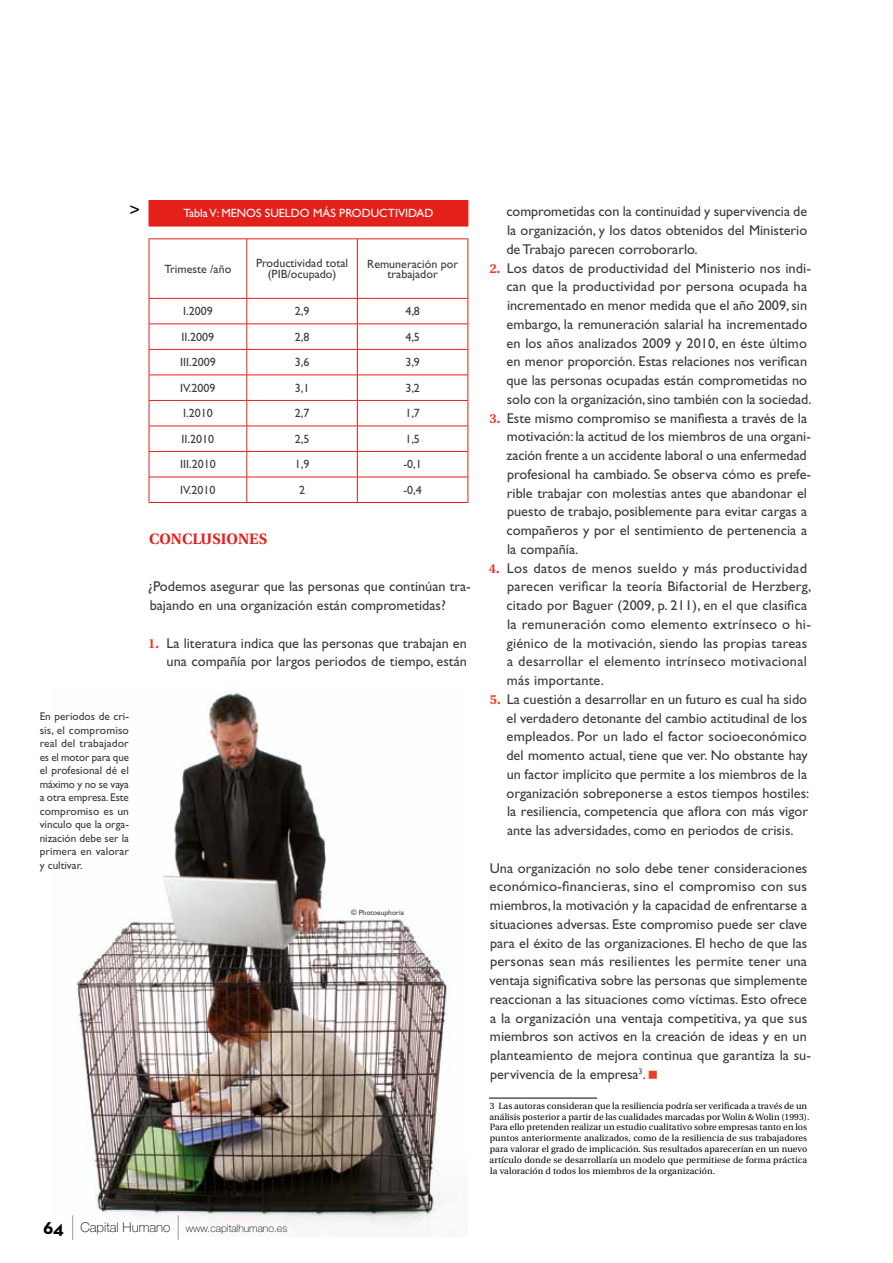
<style>
.page{position:relative;width:893px;height:1263px;background:#fff}
.page>*{position:absolute;margin:0;border:0;box-sizing:border-box;transform-origin:0 0}
.t1{font:700 19.5px "Neutraface Text";color:#000}
.t2{font:18px "Gill Sans Std";color:#000}
.t3{font:700 15px "Utopia";color:#e4201a}
.t4{font:14.25px/18.8px "Gill Sans Std";color:#3c3c3b}
.t5{font:100 13.5px "Helvetica Neue";color:#000}
.t6{font:12px/11.2px "Gill Sans Std";color:#3c3c3b;text-align:center}
.t7{font:12px "Gill Sans Std";color:#fff}
.t8{font:11.25px/13.5px "Gill Sans Std";color:#3c3c3b;text-align:justify}
.t9{font:100 10.5px "Helvetica Neue";color:#000}
.t10{font:9px/10.8px "Utopia";letter-spacing:.01em;color:#000}
.t11{font:7.5px "Gill Sans Std";color:#3c3c3b}
.s1{font-family:"Utopia";font-weight:700;font-size:13.05px;color:#e73e2a}
</style>
<div class="page">
<hr style="left:489px;top:1098px;width:108px;height:1px;background:#000">
<div style="left:149px;top:201px;width:319px;height:25px;background:#e4201a"></div>
<svg style="left:468px;top:201px;width:1px;height:25px"></svg>
<hr style="left:149px;top:239px;width:1px;height:59px;background:#e4201a">
<hr style="left:247px;top:239px;width:1px;height:59px;background:#e4201a">
<hr style="left:357px;top:239px;width:1px;height:59px;background:#e4201a">
<hr style="left:468px;top:239px;width:1px;height:59px;background:#e4201a">
<hr style="left:149px;top:298px;width:98px;height:1px;background:#e4201a">
<hr style="left:247px;top:298px;width:110px;height:1px;background:#e4201a">
<hr style="left:357px;top:298px;width:111px;height:1px;background:#e4201a">
<hr style="left:149px;top:324px;width:98px;height:1px;background:#e4201a">
<hr style="left:247px;top:324px;width:110px;height:1px;background:#e4201a">
<hr style="left:357px;top:324px;width:111px;height:1px;background:#e4201a">
<hr style="left:149px;top:349px;width:98px;height:1px;background:#e4201a">
<hr style="left:247px;top:349px;width:110px;height:1px;background:#e4201a">
<hr style="left:357px;top:349px;width:111px;height:1px;background:#e4201a">
<hr style="left:149px;top:375px;width:98px;height:1px;background:#e4201a">
<hr style="left:247px;top:375px;width:110px;height:1px;background:#e4201a">
<hr style="left:357px;top:375px;width:111px;height:1px;background:#e4201a">
<hr style="left:149px;top:400px;width:98px;height:1px;background:#e4201a">
<hr style="left:247px;top:400px;width:110px;height:1px;background:#e4201a">
<hr style="left:357px;top:400px;width:111px;height:1px;background:#e4201a">
<hr style="left:149px;top:426px;width:98px;height:1px;background:#e4201a">
<hr style="left:247px;top:426px;width:110px;height:1px;background:#e4201a">
<hr style="left:357px;top:426px;width:111px;height:1px;background:#e4201a">
<hr style="left:149px;top:451px;width:98px;height:1px;background:#e4201a">
<hr style="left:247px;top:451px;width:110px;height:1px;background:#e4201a">
<hr style="left:357px;top:451px;width:111px;height:1px;background:#e4201a">
<hr style="left:149px;top:477px;width:98px;height:1px;background:#e4201a">
<svg style="left:149px;top:299px;width:1px;height:203px"></svg>
<hr style="left:247px;top:477px;width:110px;height:1px;background:#e4201a">
<svg style="left:247px;top:299px;width:1px;height:203px"></svg>
<hr style="left:357px;top:477px;width:111px;height:1px;background:#e4201a">
<svg style="left:357px;top:299px;width:1px;height:203px"></svg>
<svg style="left:468px;top:299px;width:1px;height:203px"></svg>
<hr style="left:149px;top:200px;width:98px;height:1px;background:#e4201a">
<hr style="left:247px;top:200px;width:110px;height:1px;background:#e4201a">
<hr style="left:357px;top:200px;width:111px;height:1px;background:#e4201a">
<hr style="left:149px;top:226px;width:98px;height:1px;background:#e4201a">
<hr style="left:247px;top:226px;width:110px;height:1px;background:#e4201a">
<hr style="left:357px;top:226px;width:111px;height:1px;background:#e4201a">
<hr style="left:149px;top:239px;width:98px;height:1px;background:#e4201a">
<hr style="left:247px;top:239px;width:110px;height:1px;background:#e4201a">
<hr style="left:357px;top:239px;width:111px;height:1px;background:#e4201a">
<hr style="left:149px;top:502px;width:98px;height:1px;background:#e4201a">
<hr style="left:247px;top:502px;width:110px;height:1px;background:#e4201a">
<hr style="left:357px;top:502px;width:111px;height:1px;background:#e4201a">
<img style="left:73px;top:692px;width:375px;height:545px">
<svg style="left:72px;top:1215px;width:1px;height:25px"></svg>
<svg style="left:178px;top:1215px;width:1px;height:25px"></svg>
<p class="t2" style="left:129px;top:200px;width:12px">&gt;</p>
<p class="t7" style="left:183px;top:206px;width:252px">Tabla V: MENOS SUELDO MÁS PRODUCTIVIDAD</p>
<p class="t6" style="left:164px;top:263px;width:68px">Trimeste /año</p>
<p class="t6" style="left:256px;top:257px;width:94px">Productividad total (PIB/ocupado)</p>
<p class="t6" style="left:367px;top:259px;width:92px;line-height:9.8px">Remuneración por trabajador</p>
<p class="t6" style="left:183px;top:306px;width:31px">I.2009</p>
<p class="t6" style="left:295px;top:306px;width:16px">2,9</p>
<p class="t6" style="left:405px;top:306px;width:16px">4,8</p>
<p class="t6" style="left:182px;top:331px;width:34px">II.2009</p>
<p class="t6" style="left:295px;top:331px;width:16px">2,8</p>
<p class="t6" style="left:405px;top:331px;width:16px">4,5</p>
<p class="t6" style="left:180px;top:357px;width:37px">III.2009</p>
<p class="t6" style="left:295px;top:357px;width:16px">3,6</p>
<p class="t6" style="left:405px;top:357px;width:16px">3,9</p>
<p class="t6" style="left:180px;top:382px;width:37px">IV.2009</p>
<p class="t6" style="left:295px;top:382px;width:16px">3,1</p>
<p class="t6" style="left:405px;top:382px;width:16px">3,2</p>
<p class="t6" style="left:183px;top:408px;width:31px">I.2010</p>
<p class="t6" style="left:295px;top:408px;width:16px">2,7</p>
<p class="t6" style="left:405px;top:408px;width:16px">1,7</p>
<p class="t6" style="left:182px;top:433px;width:34px">II.2010</p>
<p class="t6" style="left:295px;top:433px;width:16px">2,5</p>
<p class="t6" style="left:405px;top:433px;width:16px">1,5</p>
<p class="t6" style="left:180px;top:459px;width:37px">III.2010</p>
<p class="t6" style="left:295px;top:459px;width:16px">1,9</p>
<p class="t6" style="left:403px;top:459px;width:20px">-0,1</p>
<p class="t6" style="left:180px;top:484px;width:37px">IV.2010</p>
<p class="t6" style="left:299px;top:484px;width:7px">2</p>
<p class="t6" style="left:403px;top:484px;width:20px">-0,4</p>
<p class="t3" style="left:149px;top:530px;width:119px">CONCLUSIONES</p>
<p class="t4" style="left:148px;top:577px;width:324px">¿Podemos asegurar que las personas que continúan tra&shy;bajando en una organización están comprometidas?</p>
<p class="t4" style="left:148px;top:633px;width:320px;text-align:right"><span class="s1">1.</span> La literatura indica que las personas que trabajan en una compañía por largos periodos de tiempo, están</p>
<p class="t8" style="left:40px;top:710px;width:91px">En periodos de cri&shy;sis, el compromiso real del trabajador es el motor para que el profesional dé el máximo y no se vaya a otra empresa. Este compromiso es un vínculo que la orga&shy;nización debe ser la primera en valorar y cultivar.</p>
<p class="t11" style="left:351px;top:908px;width:54px">© Photoeuphoria</p>
<h1 class="t1" style="left:43px;top:1214px;width:22px">64</h1>
<p class="t9" style="left:186px;top:1222px;width:103px">www.capitalhumano.es</p>
<p class="t5" style="left:80px;top:1220px;width:92px">Capital Humano</p>
<p class="t4" style="left:506px;top:202px;width:302px;text-align:justify">comprometidas con la continuidad y supervivencia de la organización, y los datos obtenidos del Ministerio de Trabajo parecen corroborarlo.</p>
<p class="t4" style="left:506px;top:258px;width:307px;text-indent:-17px"><span class="s1">2.</span> Los datos de productividad del Ministerio nos indi&shy;can que la productividad por persona ocupada ha incrementado en menor medida que el año 2009, sin embargo, la remuneración salarial ha incrementado en los años analizados 2009 y 2010, en éste último en menor proporción. Estas relaciones nos verifican que las personas ocupadas están comprometidas no solo con la organización, sino también con la sociedad.</p>
<p class="t4" style="left:506px;top:408px;width:306px;text-indent:-17px"><span class="s1">3.</span> Este mismo compromiso se manifiesta a través de la motivación: la actitud de los miembros de una organi&shy;zación frente a un accidente laboral o una enfermedad profesional ha cambiado. Se observa cómo es prefe&shy;rible trabajar con molestias antes que abandonar el puesto de trabajo, posiblemente para evitar cargas a compañeros y por el sentimiento de pertenencia a la compañía.</p>
<p class="t4" style="left:506px;top:558px;width:306px;text-indent:-18px"><span class="s1">4.</span> Los datos de menos sueldo y más productividad parecen verificar la teoría Bifactorial de Herzberg, citado por Baguer (2009, p. 211), en el que clasifica la remuneración como elemento extrínseco o hi&shy;giénico de la motivación, siendo las propias tareas a desarrollar el elemento intrínseco motivacional más importante.</p>
<p class="t4" style="left:506px;top:690px;width:304px;text-indent:-17px"><span class="s1">5.</span> La cuestión a desarrollar en un futuro es cual ha sido el verdadero detonante del cambio actitudinal de los empleados. Por un lado el factor socioeconómico del momento actual, tiene que ver. No obstante hay un factor implícito que permite a los miembros de la organización sobreponerse a estos tiempos hostiles: la resiliencia, competencia que aflora con más vigor ante las adversidades, como en periodos de crisis.</p>
<p class="t4" style="left:489px;top:858px;width:323px">Una organización no solo debe tener consideraciones económico-financieras, sino el compromiso con sus miembros, la motivación y la capacidad de enfrentarse a situaciones adversas. Este compromiso puede ser clave para el éxito de las organizaciones. El hecho de que las personas sean más resilientes les permite tener una ventaja significativa sobre las personas que simplemente reaccionan a las situaciones como víctimas. Esto ofrece a la organización una ventaja competitiva, ya que sus miembros son activos en la creación de ideas y en un planteamiento de mejora continua que garantiza la su&shy;pervivencia de la empresa<sup>3</sup>.</p>
<p class="t10" style="left:490px;top:1100px;width:321px">3 Las autoras consideran que la resiliencia podría ser verificada a través de un análisis posterior a partir de las cualidades marcadas por Wolin &amp; Wolin (1993).<br>Para ello pretenden realizar un estudio cualitativo sobre empresas tanto en los puntos anteriormente analizados, como de la resiliencia de sus trabajadores para valorar el grado de implicación. Sus resultados aparecerían en un nuevo artículo donde se desarrollaría un modelo que permitiese de forma práctica la valoración d todos los miembros de la organización.</p>
</div>
